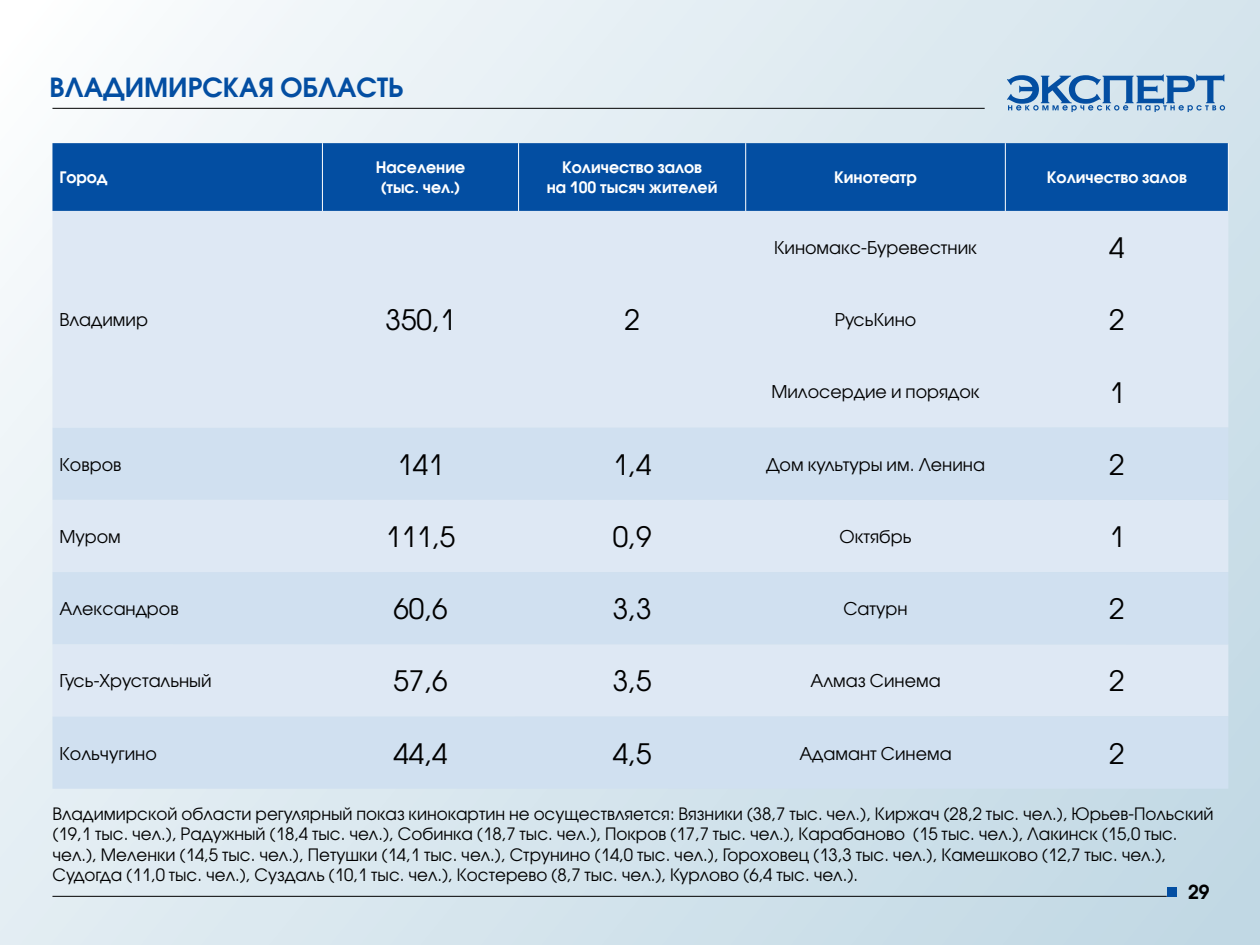
<style>
.page{position:relative;width:1260px;height:945px;background:#fff}
.page>*{position:absolute;margin:0;border:0;box-sizing:border-box;transform-origin:0 0}
.t1{font:28px "Avant Garde Gothic Cyr";color:#000}
.t2{font:700 26.25px "Avant Garde Gothic Cyr";color:#034ea2}
.t3{font:700 19.25px "Avant Garde Gothic Cyr";color:#000}
.t4{font:17.5px "Avant Garde Gothic Cyr";color:#000}
.t5{font:16.97px/20.3px "Avant Garde Gothic Cyr";color:#000}
.t6{font:700 15.75px/20.1px "Avant Garde Gothic Cyr";color:#fff}
</style>
<div class="page">
<div style="left:0;top:0;width:1260px;height:945px;background:linear-gradient(to right,#eff5f8,#c9dde7)"></div>
<hr style="left:52px;top:108px;width:933px;height:1px;background:#000">
<hr style="left:52px;top:896px;width:1115px;height:1px;background:#000">
<div style="left:1167px;top:887px;width:10px;height:10px;background:#034ea2"></div>
<svg style="left:1007px;top:74px;width:218px;height:38px;background:#86acd0"></svg>
<div style="left:52px;top:143px;width:1176px;height:68px;background:#034ea2"></div>
<div style="left:52px;top:211px;width:1176px;height:217px;background:#dee8f4"></div>
<svg style="left:52px;top:428px;width:1176px;height:361px;background:#d5e3f1"></svg>
<hr style="left:322px;top:143px;width:1px;height:68px;background:#fff">
<hr style="left:518px;top:143px;width:1px;height:68px;background:#fff">
<hr style="left:745px;top:143px;width:1px;height:68px;background:#fff">
<hr style="left:1005px;top:143px;width:1px;height:68px;background:#fff">
<hr style="left:1228px;top:143px;width:1px;height:68px;background:#fff">
<h2 class="t2" style="left:50px;top:72px;width:19px">Вла</h2>
<h2 class="t2" style="left:103px;top:72px;width:302px">димирская область</h2>
<p class="t6" style="left:59px;top:167px;width:50px">Город</p>
<p class="t6" style="left:376px;top:157px;width:91px">Население (тыс. чел.)</p>
<p class="t6" style="left:547px;top:157px;width:172px;text-align:center">Количество залов<br>на 100 тысяч жителей</p>
<p class="t6" style="left:834px;top:167px;width:84px">Кинотеатр</p>
<p class="t6" style="left:1047px;top:167px;width:142px">Количество залов</p>
<p class="t4" style="left:59px;top:310px;width:90px">Владимир</p>
<h1 class="t1" style="left:386px;top:304px;width:71px">350,1</h1>
<h1 class="t1" style="left:624px;top:304px;width:17px">2</h1>
<p class="t4" style="left:774px;top:237px;width:205px">Киномакс-Буревестник</p>
<h1 class="t1" style="left:1109px;top:231px;width:17px">4</h1>
<p class="t4" style="left:835px;top:310px;width:83px">РусьКино</p>
<h1 class="t1" style="left:1109px;top:304px;width:17px">2</h1>
<p class="t4" style="left:771px;top:382px;width:210px">Милосердие и порядок</p>
<h1 class="t1" style="left:1109px;top:376px;width:17px">1</h1>
<p class="t4" style="left:59px;top:454px;width:64px">Ковров</p>
<h1 class="t1" style="left:397px;top:448px;width:48px">141</h1>
<h1 class="t1" style="left:613px;top:448px;width:40px">1,4</h1>
<p class="t4" style="left:766px;top:454px;width:221px">Дом культуры им. Ленина</p>
<h1 class="t1" style="left:1109px;top:448px;width:17px">2</h1>
<p class="t4" style="left:59px;top:526px;width:63px">Муром</p>
<h1 class="t1" style="left:386px;top:520px;width:71px">111,5</h1>
<h1 class="t1" style="left:613px;top:520px;width:40px">0,9</h1>
<p class="t4" style="left:840px;top:526px;width:73px">Октябрь</p>
<h1 class="t1" style="left:1109px;top:520px;width:17px">1</h1>
<p class="t4" style="left:59px;top:598px;width:121px">Александров</p>
<h1 class="t1" style="left:393px;top:593px;width:56px">60,6</h1>
<h1 class="t1" style="left:613px;top:593px;width:40px">3,3</h1>
<p class="t4" style="left:843px;top:598px;width:66px">Сатурн</p>
<h1 class="t1" style="left:1109px;top:593px;width:17px">2</h1>
<p class="t4" style="left:59px;top:671px;width:154px">Гусь-Хрустальный</p>
<h1 class="t1" style="left:393px;top:665px;width:56px">57,6</h1>
<h1 class="t1" style="left:613px;top:665px;width:40px">3,5</h1>
<p class="t4" style="left:810px;top:671px;width:132px">Алмаз Синема</p>
<h1 class="t1" style="left:1109px;top:665px;width:17px">2</h1>
<p class="t4" style="left:59px;top:743px;width:99px">Кольчугино</p>
<h1 class="t1" style="left:393px;top:737px;width:56px">44,4</h1>
<h1 class="t1" style="left:613px;top:737px;width:40px">4,5</h1>
<p class="t4" style="left:799px;top:743px;width:154px">Адамант Синема</p>
<h1 class="t1" style="left:1109px;top:737px;width:17px">2</h1>
<p class="t5" style="left:52px;top:803px;width:1163px">Владимирской области регулярный показ кинокартин не осуществляется: Вязники (38,7 тыс. чел.), Киржач (28,2 тыс. чел.), Юрьев-Польский (19,1 тыс. чел.), Радужный (18,4 тыс. чел.), Собинка (18,7 тыс. чел.), Покров (17,7 тыс. чел.), Карабаново (15 тыс. чел.), Лакинск (15,0 тыс. чел.), Меленки (14,5 тыс. чел.), Петушки (14,1 тыс. чел.), Струнино (14,0 тыс. чел.), Гороховец (13,3 тыс. чел.), Камешково (12,7 тыс. чел.), Судогда (11,0 тыс. чел.), Суздаль (10,1 тыс. чел.), Костерево (8,7 тыс. чел.), Курлово (6,4 тыс. чел.).</p>
<p class="t3" style="left:1188px;top:881px;width:23px">29</p>
</div>
